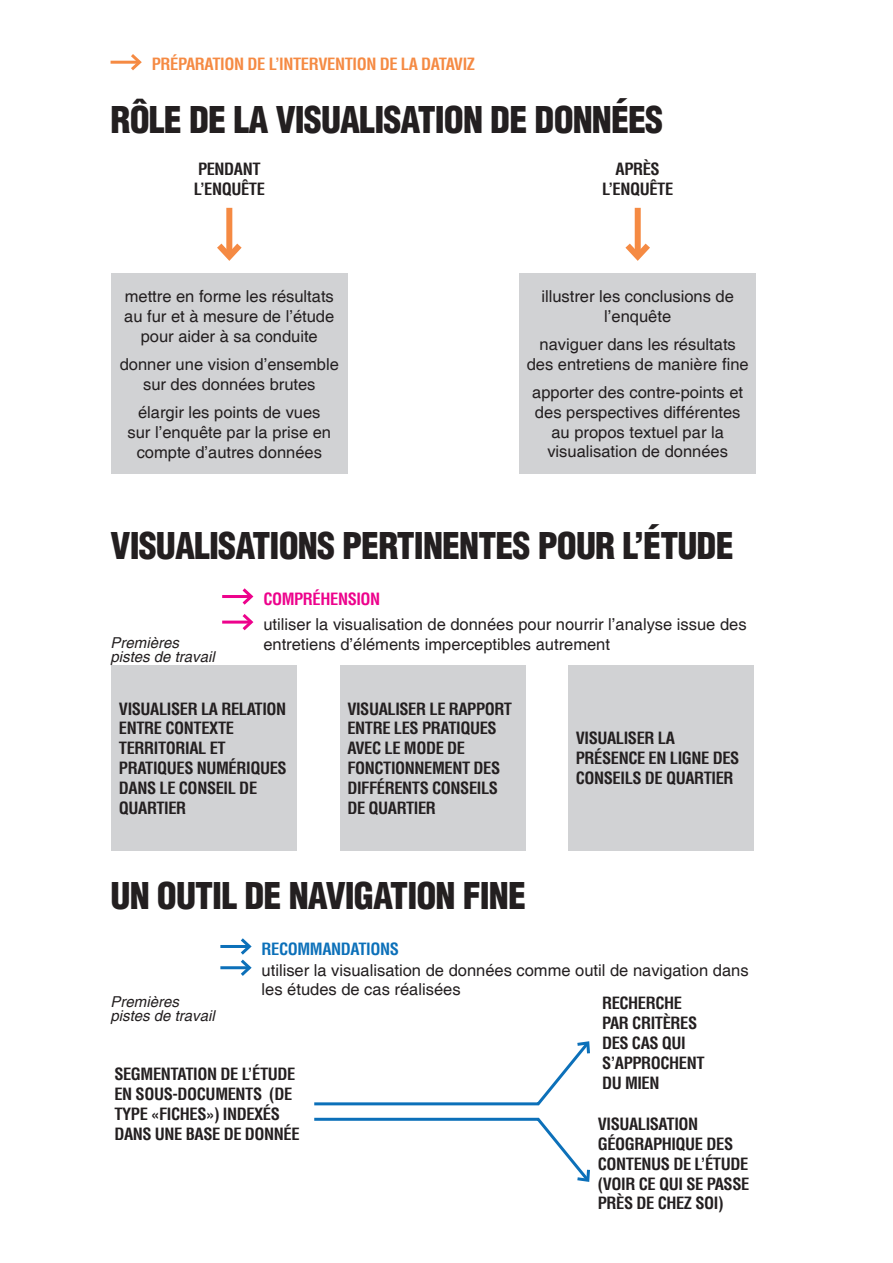
<style>
.page{position:relative;width:893px;height:1263px;background:#fff}
.page>*{position:absolute;margin:0;border:0;box-sizing:border-box;transform-origin:0 0}
.t1{font:900 condensed 36px "Helvetica";letter-spacing:-.025em;color:#231f20}
.t2{font:16.5px/19.8px "Helvetica";color:#231f20;text-align:center}
.t3{font:700 condensed 16.5px/19.8px "Helvetica";letter-spacing:-.025em;color:#231f20}
.t4{font:700 condensed 16.5px "Helvetica";letter-spacing:-.025em;color:#f58a43}
.t5{font:700 condensed 16.5px "Helvetica";letter-spacing:-.025em;color:#0c70b9}
.t6{font:700 condensed 16.5px "Helvetica";letter-spacing:-.025em;color:#ed028c}
.t7{font:italic 15px/13.5px "Helvetica";color:#231f20}
</style>
<div class="page">
<div style="left:111px;top:665px;width:186px;height:186px;background:#d1d2d4"></div>
<div style="left:340px;top:665px;width:185px;height:186px;background:#d1d2d4"></div>
<div style="left:568px;top:665px;width:186px;height:186px;background:#d1d2d4"></div>
<hr style="left:222px;top:595px;width:29px;height:3px;background:#ed028c">
<hr style="left:222px;top:621px;width:29px;height:3px;background:#ed028c">
<svg style="left:239px;top:588px;width:15px;height:43px"></svg>
<div style="left:111px;top:273px;width:236px;height:201px;background:#d1d2d4"></div>
<div style="left:520px;top:273px;width:236px;height:201px;background:#d1d2d4"></div>
<div style="left:226px;top:208px;width:6px;height:48px;background:#f58a43"></div>
<svg style="left:217px;top:237px;width:25px;height:24px"></svg>
<div style="left:635px;top:208px;width:6px;height:48px;background:#f58a43"></div>
<svg style="left:625px;top:237px;width:25px;height:24px"></svg>
<hr style="left:220px;top:966px;width:29px;height:3px;background:#0c70b9">
<hr style="left:220px;top:945px;width:29px;height:3px;background:#0c70b9">
<svg style="left:238px;top:938px;width:14px;height:38px"></svg>
<svg style="left:314px;top:1041px;width:276px;height:65px"></svg>
<svg style="left:314px;top:1117px;width:276px;height:65px"></svg>
<hr style="left:111px;top:61px;width:29px;height:3px;background:#f58a43">
<svg style="left:128px;top:54px;width:14px;height:17px"></svg>
<p class="t4" style="left:152px;top:54px;width:325px">PRÉPARATION DE L’INTERVENTION DE LA DATAVIZ</p>
<h1 class="t1" style="left:111px;top:97px;width:554px">RÔLE DE LA VISUALISATION DE DONNÉES</h1>
<p class="t3" style="left:194px;top:159px;width:73px">PENDANT<br>L’ENQUÊTE</p>
<p class="t3" style="left:602px;top:159px;width:73px;text-align:center">APRÈS<br>L’ENQUÊTE</p>
<p class="t2" style="left:124px;top:287px;width:212px">mettre en forme les résultats au fur et à mesure de l’étude pour aider à sa conduite</p>
<p class="t2" style="left:120px;top:355px;width:221px">donner une vision d’ensemble sur des données brutes</p>
<p class="t2" style="left:127px;top:403px;width:205px">élargir les points de vues sur l’enquête par la prise en compte d’autres données</p>
<p class="t2" style="left:541px;top:287px;width:194px">illustrer les conclusions de l’enquête</p>
<p class="t2" style="left:527px;top:335px;width:223px">naviguer dans les résultats des entretiens de manière fine</p>
<p class="t2" style="left:532px;top:383px;width:212px">apporter des contre-points et des perspectives différentes au propos textuel par la visualisation de données</p>
<h1 class="t1" style="left:111px;top:522px;width:625px">VISUALISATIONS PERTINENTES POUR L’ÉTUDE</h1>
<p class="t7" style="left:111px;top:637px;width:106px">Premières pistes de travail</p>
<p class="t6" style="left:263px;top:588px;width:118px">COMPRÉHENSION</p>
<p class="t2" style="left:263px;top:615px;width:485px;text-align:left">utiliser la visualisation de données pour nourrir l’analyse issue des entretiens d’éléments imperceptibles autrement</p>
<p class="t3" style="left:119px;top:698px;width:169px">VISUALISER LA RELATION<br>ENTRE CONTEXTE<br>TERRITORIAL ET<br>PRATIQUES NUMÉRIQUES<br>DANS LE CONSEIL DE<br>QUARTIER</p>
<p class="t3" style="left:347px;top:698px;width:166px">VISUALISER LE RAPPORT<br>ENTRE LES PRATIQUES<br>AVEC LE MODE DE<br>FONCTIONNEMENT DES<br>DIFFÉRENTS CONSEILS<br>DE QUARTIER</p>
<h1 class="t1" style="left:111px;top:872px;width:417px">UN OUTIL DE NAVIGATION FINE</h1>
<p class="t3" style="left:576px;top:728px;width:165px">VISUALISER LA<br>PRÉSENCE EN LIGNE DES<br>CONSEILS DE QUARTIER</p>
<p class="t5" style="left:262px;top:938px;width:139px">RECOMMANDATIONS</p>
<p class="t2" style="left:262px;top:960px;width:488px;text-align:left">utiliser la visualisation de données comme outil de navigation dans les études de cas réalisées</p>
<p class="t7" style="left:111px;top:996px;width:106px">Premières pistes de travail</p>
<p class="t3" style="left:602px;top:993px;width:104px">RECHERCHE<br>PAR CRITÈRES<br>DES CAS QUI<br>S’APPROCHENT<br>DU MIEN</p>
<p class="t3" style="left:114px;top:1064px;width:187px">SEGMENTATION DE L’ÉTUDE<br>EN SOUS-DOCUMENTS (DE<br>TYPE «FICHES») INDEXÉS<br>DANS UNE BASE DE DONNÉE</p>
<p class="t3" style="left:598px;top:1114px;width:153px">VISUALISATION<br>GÉOGRAPHIQUE DES<br>CONTENUS DE L’ÉTUDE (VOIR CE QUI SE PASSE<br>PRÈS DE CHEZ SOI)</p>
</div>
